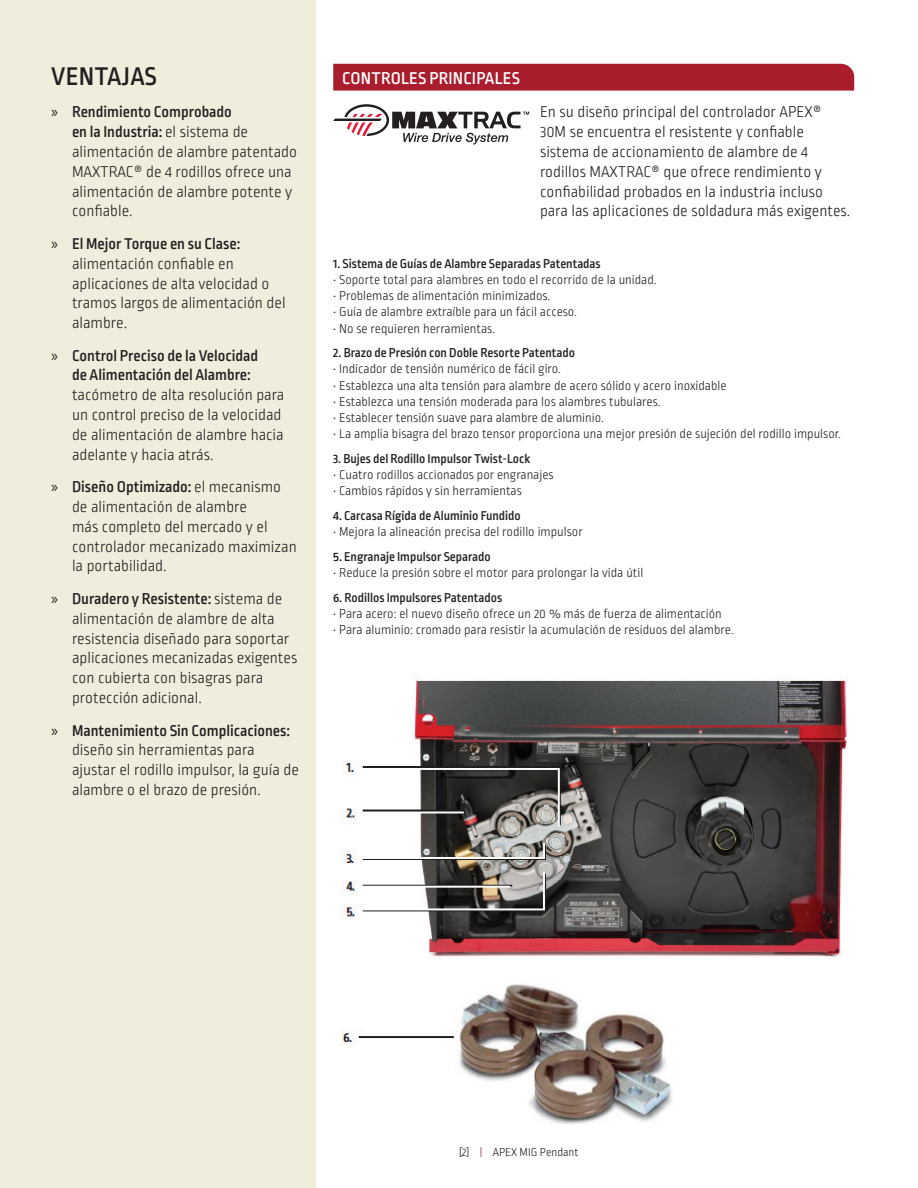
<style>
.page{position:relative;width:918px;height:1188px;background:#fff}
.page>*{position:absolute;margin:0;border:0;box-sizing:border-box;transform-origin:0 0}
.t1{font:500 27px "Ropa Sans Pro";letter-spacing:.01em;color:#231f20}
.t2{font:500 18px "Ropa Sans Pro";letter-spacing:.01em;color:#fff}
.t3{font:300 16.5px/19.8px "Ropa Sans Pro";color:#231f20}
.t4{font:500 16.5px/19.8px "Ropa Sans Pro";color:#231f20}
.t5{font:300 13.5px "Ropa Sans Pro";color:#231f20}
.t6{font:500 13.5px "Ropa Sans Pro";color:#231f20}
.t7{font:300 12px "Ropa Sans Pro";color:#231f20}
.s1{font-family:"Myriad Pro";font-weight:400}
.s2{font-weight:500}
.s3{color:#aa1d2d}
</style>
<div class="page">
<img style="left:341px;top:674px;width:507px;height:450px">
<div style="left:0;top:0;width:315px;height:1188px;background:#f1eddd"></div>
<svg style="left:333px;top:104px;width:196px;height:41px"></svg>
<div style="left:333px;top:64px;width:521px;height:27px;background:#aa1d2d"></div>
<h1 class="t1" style="left:51px;top:62px;width:107px">VENTAJAS</h1>
<p class="t3" style="left:72px;top:103px;width:226px;text-indent:-21px"><span class="s1">»</span> <span class="s2">Rendimiento Comprobado<br>en la Industria:</span> el sistema de alimentación de alambre patentado<br>MAXTRAC® de 4 rodillos ofrece una alimentación de alambre potente y confiable.</p>
<p class="t3" style="left:72px;top:235px;width:215px;text-indent:-21px"><span class="s1">»</span> <span class="s2">El Mejor Torque en su Clase: </span>alimentación confiable en aplicaciones de alta velocidad o tramos largos de alimentación del alambre.</p>
<p class="t4" style="left:72px;top:346px;width:188px;text-indent:-21px"><span class="s1">»</span> Control Preciso de la Velocidad de Alimentación del Alambre:</p>
<p class="t3" style="left:72px;top:386px;width:214px">tacómetro de alta resolución para un control preciso de la velocidad de alimentación de alambre hacia adelante y hacia atrás.</p>
<p class="t3" style="left:72px;top:478px;width:226px;text-indent:-21px"><span class="s1">»</span> <span class="s2">Diseño Optimizado:</span> el mecanismo de alimentación de alambre<br>más completo del mercado y el controlador mecanizado maximizan la portabilidad.</p>
<p class="t3" style="left:72px;top:590px;width:227px;text-indent:-21px"><span class="s1">»</span> <span class="s2">Duradero y Resistente:</span> sistema de alimentación de alambre de alta resistencia diseñado para soportar aplicaciones mecanizadas exigentes con cubierta con bisagras para protección adicional.</p>
<p class="t3" style="left:72px;top:721px;width:228px;text-indent:-21px"><span class="s1">»</span> <span class="s2">Mantenimiento Sin Complicaciones: </span>diseño sin herramientas para ajustar el rodillo impulsor, la guía de alambre o el brazo de presión.</p>
<p class="t2" style="left:342px;top:68px;width:179px">CONTROLES PRINCIPALES</p>
<p class="t3" style="left:540px;top:103px;width:312px">En su diseño principal del controlador APEX® 30M se encuentra el resistente y confiable sistema de accionamiento de alambre de 4 rodillos MAXTRAC® que ofrece rendimiento y confiabilidad probados en la industria incluso para las aplicaciones de soldadura más exigentes.</p>
<p class="t6" style="left:333px;top:256px;width:269px">1. Sistema de Guías de Alambre Separadas Patentadas</p>
<p class="t5" style="left:333px;top:272px;width:325px">• Soporte total para alambres en todo el recorrido de la unidad.</p>
<p class="t5" style="left:333px;top:289px;width:219px">• Problemas de alimentación minimizados.</p>
<p class="t5" style="left:333px;top:305px;width:245px">• Guía de alambre extraíble para un fácil acceso.</p>
<p class="t5" style="left:333px;top:321px;width:163px">• No se requieren herramientas.</p>
<p class="t6" style="left:333px;top:345px;width:243px">2. Brazo de Presión con Doble Resorte Patentado</p>
<p class="t5" style="left:333px;top:362px;width:229px">• Indicador de tensión numérico de fácil giro.</p>
<p class="t5" style="left:333px;top:378px;width:395px">• Establezca una alta tensión para alambre de acero sólido y acero inoxidable</p>
<p class="t5" style="left:333px;top:394px;width:329px">• Establezca una tensión moderada para los alambres tubulares.</p>
<p class="t5" style="left:333px;top:411px;width:272px">• Establecer tensión suave para alambre de aluminio.</p>
<p class="t5" style="left:333px;top:427px;width:509px">• La amplia bisagra del brazo tensor proporciona una mejor presión de sujeción del rodillo impulsor.</p>
<p class="t6" style="left:333px;top:451px;width:198px">3. Bujes del Rodillo Impulsor Twist-Lock</p>
<p class="t5" style="left:333px;top:468px;width:222px">• Cuatro rodillos accionados por engranajes</p>
<p class="t5" style="left:333px;top:484px;width:190px">• Cambios rápidos y sin herramientas</p>
<p class="t6" style="left:333px;top:508px;width:189px">4. Carcasa Rígida de Aluminio Fundido</p>
<p class="t5" style="left:333px;top:525px;width:251px">• Mejora la alineación precisa del rodillo impulsor</p>
<p class="t6" style="left:333px;top:549px;width:159px">5. Engranaje Impulsor Separado</p>
<p class="t5" style="left:333px;top:566px;width:312px">• Reduce la presión sobre el motor para prolongar la vida útil</p>
<p class="t6" style="left:333px;top:590px;width:170px">6. Rodillos Impulsores Patentados</p>
<p class="t5" style="left:333px;top:607px;width:390px">• Para acero: el nuevo diseño ofrece un 20 % más de fuerza de alimentación</p>
<p class="t5" style="left:333px;top:623px;width:402px">• Para aluminio: cromado para resistir la acumulación de residuos del alambre.</p>
<p class="t7" style="left:459px;top:1145px;width:121px">[2] <span class="s3">|</span> APEX MIG Pendant</p>
</div>
